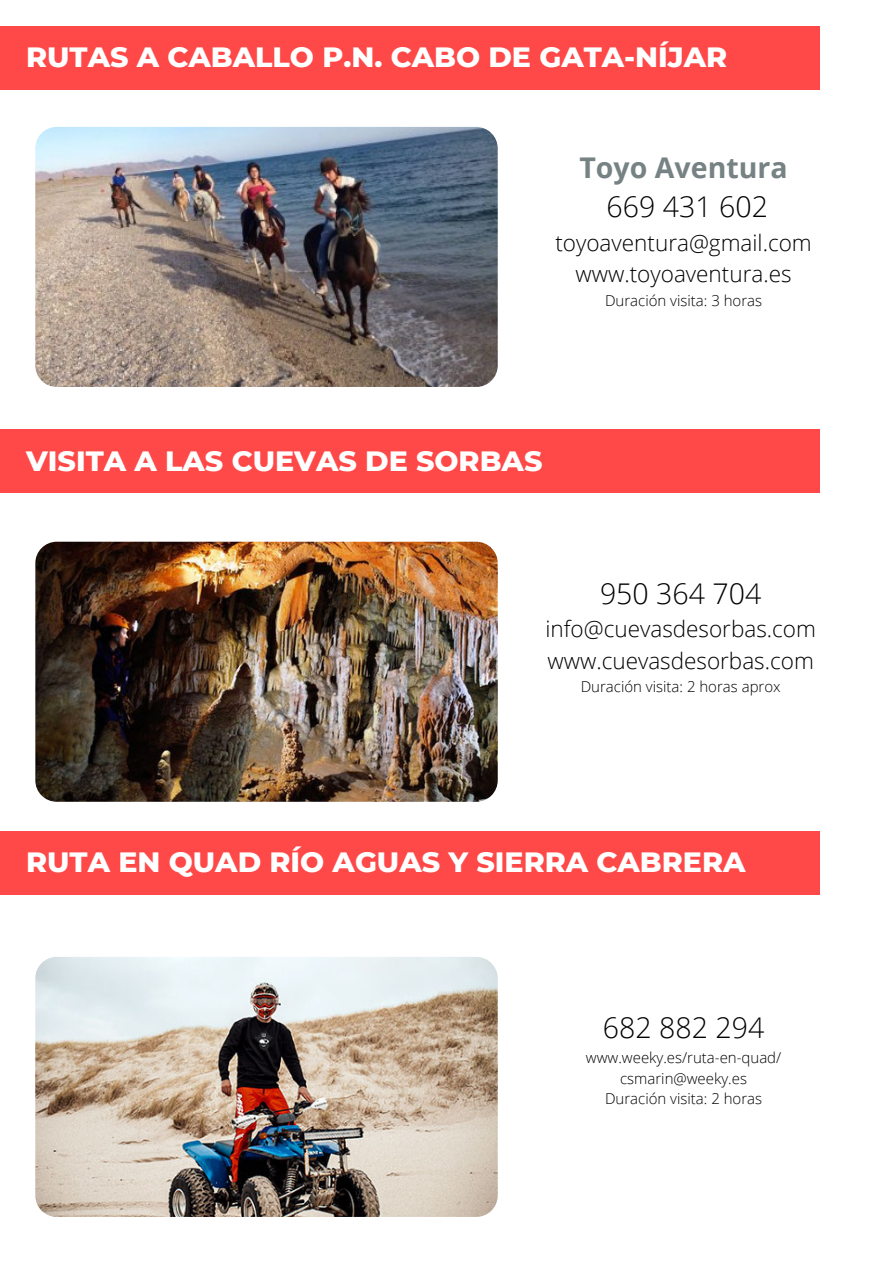
<style>
.page{position:relative;width:893px;height:1264px;background:#fff}
.page>*{position:absolute;margin:0;border:0;box-sizing:border-box;transform-origin:0 0}
.t1{font:800 28.5px "Montserrat";color:#fff}
.t2{font:300 28.5px "Open Sans";color:#000}
.t3{font:700 28.5px "Open Sans";color:#768283}
.t4{font:300 22.5px "Open Sans";color:#000}
.t5{font:300 15px "Open Sans";color:#000}
</style>
<div class="page">
<div style="left:0;top:26px;width:819px;height:63px;background:#ff4848"></div>
<div style="left:0;top:430px;width:819px;height:63px;background:#ff4848"></div>
<div style="left:0;top:831px;width:819px;height:63px;background:#ff4848"></div>
<img style="left:35px;top:127px;width:462px;height:260px;border-radius:22px">
<img style="left:35px;top:541px;width:462px;height:260px;border-radius:22px">
<img style="left:35px;top:956px;width:462px;height:260px;border-radius:22px">
<p class="t1" style="left:26px;top:39px;width:702px">RUTAS A CABALLO P.N. CABO DE GATA-NÍJAR</p>
<p class="t3" style="left:579px;top:147px;width:210px">Toyo Aventura</p>
<p class="t2" style="left:606px;top:187px;width:163px">669 431 602</p>
<p class="t4" style="left:555px;top:227px;width:258px">toyoaventura@gmail.com</p>
<p class="t4" style="left:575px;top:258px;width:217px">www.toyoaventura.es</p>
<p class="t5" style="left:605px;top:290px;width:159px">Duración visita: 3 horas</p>
<p class="t1" style="left:26px;top:443px;width:517px">VISITA A LAS CUEVAS DE SORBAS</p>
<p class="t2" style="left:600px;top:573px;width:163px">950 364 704</p>
<p class="t4" style="left:545px;top:613px;width:272px">info@cuevasdesorbas.com</p>
<p class="t4" style="left:547px;top:644px;width:268px">www.cuevasdesorbas.com</p>
<p class="t5" style="left:580px;top:676px;width:201px">Duración visita: 2 horas aprox</p>
<p class="t1" style="left:26px;top:844px;width:720px">RUTA EN QUAD RÍO AGUAS Y SIERRA CABRERA</p>
<p class="t2" style="left:603px;top:1007px;width:163px">682 882 294</p>
<p class="t5" style="left:585px;top:1047px;width:197px">www.weeky.es/ruta-en-quad/</p>
<p class="t5" style="left:620px;top:1067px;width:128px">csmarin@weeky.es</p>
<p class="t5" style="left:605px;top:1087px;width:159px">Duración visita: 2 horas</p>
</div>
